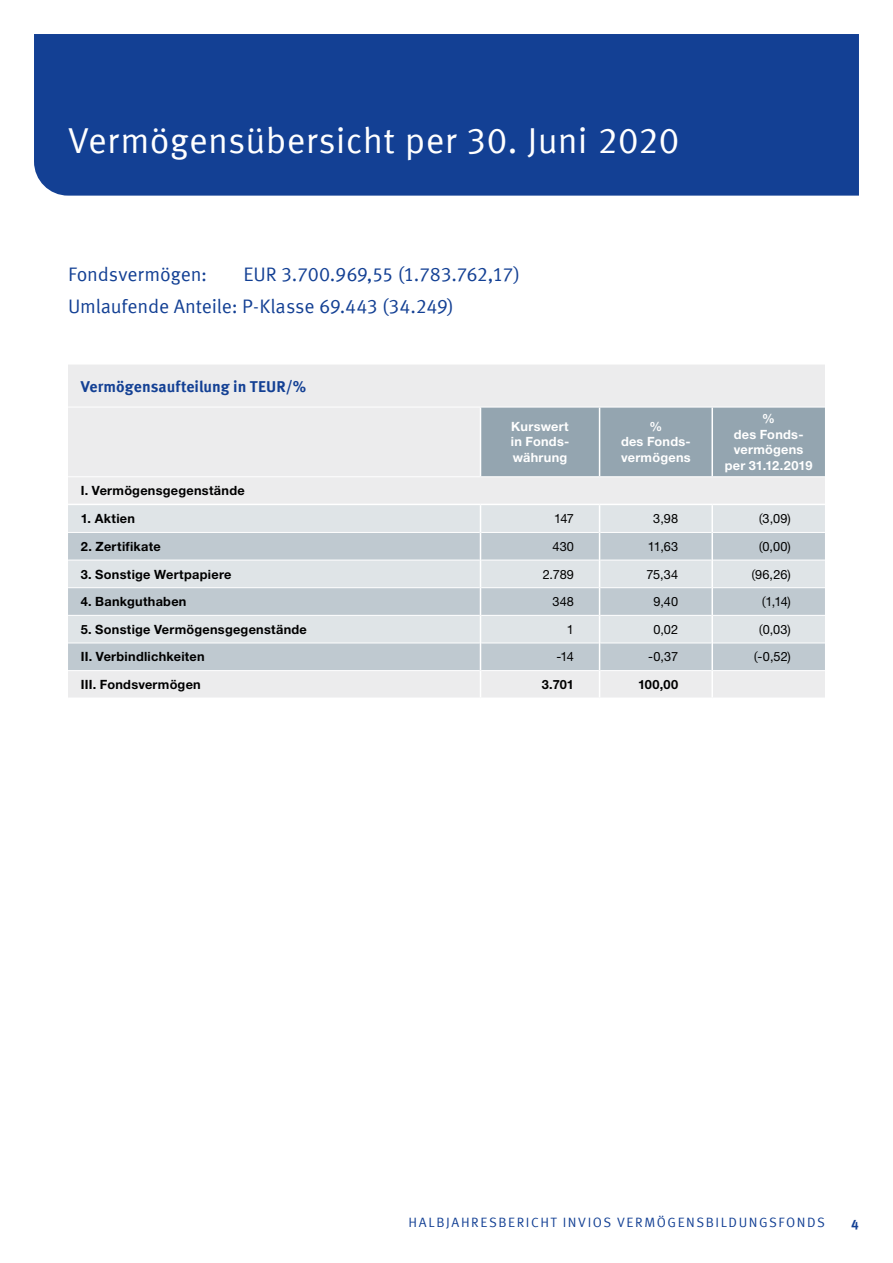
<style>
.page{position:relative;width:893px;height:1263px;background:#fff}
.page>*{position:absolute;margin:0;border:0;box-sizing:border-box;transform-origin:0 0}
.t1{font:36px "Meta Offc Pro Norm";letter-spacing:.005em;color:#fff}
.t2{font:19.5px/32px "Meta Offc Pro Norm";letter-spacing:-.01em;color:#134094}
.t3{font:700 15.75px "Meta Offc Pro";color:#134094}
.t4{font:13.5px "Meta Offc Pro Norm";letter-spacing:.115em;color:#134094}
.t5{font:700 13.5px "Meta Offc Pro";color:#134094}
.t6{font:700 12.75px "Helvetica Neue LTW1 G";letter-spacing:.02em;color:#000}
.t7{font:12.75px "Helvetica Neue LTW1 G";letter-spacing:.01em;color:#000}
.t8{font:700 12.75px/15.9px "Helvetica Neue LTW1 G";letter-spacing:.02em;color:#fff;text-align:center}
.s1{font-family:"Meta Offc Pro Norm"}
</style>
<div class="page">
<div style="left:34px;top:34px;width:825px;height:162px;background:#134094"></div>
<div style="left:68px;top:365px;width:757px;height:139px;background:#ececed"></div>
<div style="left:481px;top:408px;width:344px;height:68px;background:#94a5b0"></div>
<hr style="left:68px;top:407px;width:412px;height:1px;background:#fff">
<hr style="left:480px;top:407px;width:120px;height:1px;background:#fff">
<hr style="left:600px;top:407px;width:112px;height:1px;background:#fff">
<hr style="left:712px;top:407px;width:113px;height:1px;background:#fff">
<hr style="left:68px;top:476px;width:412px;height:1px;background:#fff">
<hr style="left:480px;top:476px;width:120px;height:1px;background:#fff">
<hr style="left:600px;top:476px;width:112px;height:1px;background:#fff">
<hr style="left:712px;top:476px;width:113px;height:1px;background:#fff">
<hr style="left:480px;top:407px;width:1px;height:69px;background:#fff">
<hr style="left:599px;top:407px;width:1px;height:69px;background:#fff">
<svg style="left:68px;top:505px;width:757px;height:192px;background:#d4dadf"></svg>
<hr style="left:711px;top:407px;width:2px;height:69px;background:#fff">
<hr style="left:711px;top:505px;width:2px;height:27px;background:#fff">
<hr style="left:711px;top:532px;width:2px;height:28px;background:#fff">
<hr style="left:711px;top:560px;width:2px;height:28px;background:#fff">
<hr style="left:711px;top:588px;width:2px;height:27px;background:#fff">
<hr style="left:711px;top:615px;width:2px;height:28px;background:#fff">
<hr style="left:711px;top:643px;width:2px;height:28px;background:#fff">
<hr style="left:711px;top:671px;width:2px;height:26px;background:#fff">
<h1 class="t1" style="left:68px;top:113px;width:613px">Vermögensübersicht per 30. Juni 2020</h1>
<h2 class="t2" style="left:68px;top:257px;width:454px;text-indent:176px">EU R 3.700.969,55 (1.783.762,17)<br>U mlaufende Anteile: P-Klasse 69.443 (34.249)</h2>
<h2 class="t2" style="left:68px;top:257px;width:141px">Fondsvermögen:</h2>
<p class="t3" style="left:81px;top:374px;width:227px">Vermögensaufteilung in TEUR/%</p>
<p class="t8" style="left:511px;top:418px;width:60px;text-align:justify">Kurswert in Fonds&shy;währung</p>
<p class="t8" style="left:621px;top:418px;width:71px">%<br>des Fonds&shy;vermögens</p>
<p class="t8" style="left:725px;top:410px;width:89px">%<br>des Fonds&shy;vermögens per 31.12.2019</p>
<p class="t6" style="left:81px;top:483px;width:165px">I. Vermögensgegenstände</p>
<p class="t6" style="left:81px;top:511px;width:56px">1. Aktien</p>
<p class="t7" style="left:554px;top:511px;width:22px">147</p>
<p class="t7" style="left:653px;top:511px;width:27px">3,98</p>
<p class="t7" style="left:758px;top:511px;width:34px"><span class="s1">(</span>3,09)</p>
<p class="t6" style="left:81px;top:538px;width:81px">2. Zertifikate</p>
<p class="t7" style="left:552px;top:538px;width:23px">430</p>
<p class="t7" style="left:648px;top:538px;width:32px">11,63</p>
<p class="t7" style="left:758px;top:538px;width:34px"><span class="s1">(</span>0,00)</p>
<p class="t6" style="left:81px;top:566px;width:152px">3. Sonstige Wertpapiere</p>
<p class="t7" style="left:543px;top:566px;width:33px">2.789</p>
<p class="t7" style="left:646px;top:566px;width:33px">75,34</p>
<p class="t7" style="left:751px;top:566px;width:41px"><span class="s1">(</span>96,26)</p>
<p class="t6" style="left:81px;top:594px;width:107px">4. Bankguthaben</p>
<p class="t7" style="left:552px;top:594px;width:23px">348</p>
<p class="t7" style="left:653px;top:594px;width:26px">9,40</p>
<p class="t7" style="left:761px;top:594px;width:31px"><span class="s1">(</span>1,14)</p>
<p class="t6" style="left:81px;top:621px;width:228px">5. Sonstige Vermögensgegenstände</p>
<p class="t7" style="left:567px;top:621px;width:9px">1</p>
<p class="t7" style="left:653px;top:621px;width:26px">0,02</p>
<p class="t7" style="left:759px;top:621px;width:34px"><span class="s1">(</span>0,03)</p>
<p class="t6" style="left:81px;top:649px;width:125px">II. Verbindlichkeiten</p>
<p class="t7" style="left:556px;top:649px;width:19px">-14</p>
<p class="t7" style="left:648px;top:649px;width:32px">-0,37</p>
<p class="t7" style="left:753px;top:649px;width:39px"><span class="s1">(</span>-0,52)</p>
<p class="t6" style="left:81px;top:677px;width:122px">III. Fondsvermögen</p>
<p class="t6" style="left:542px;top:677px;width:34px">3.701</p>
<p class="t6" style="left:638px;top:677px;width:42px">100,00</p>
<p class="t4" style="left:408px;top:1211px;width:269px">HALBJAHRESBERICHT INVIOS Vermögensbil</p>
<p class="t4" style="left:729px;top:1211px;width:31px">dungsfon</p>
<p class="t4" style="left:807px;top:1211px;width:18px">ds</p>
<p class="t5" style="left:851px;top:1214px;width:9px">4</p>
</div>
